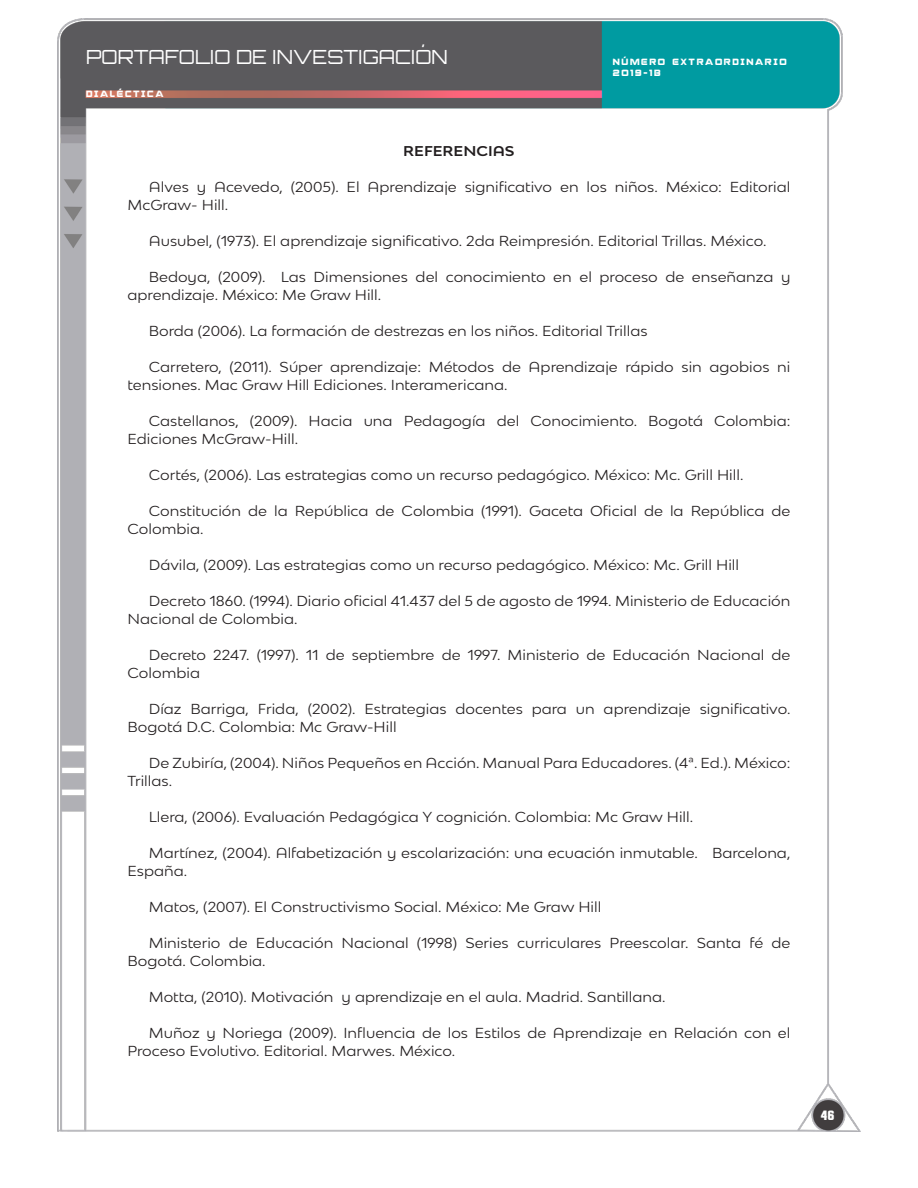
<style>
.page{position:relative;width:918px;height:1188px;background:#fff}
.page>*{position:absolute;margin:0;border:0;box-sizing:border-box;transform-origin:0 0}
.t1{font:19.5px "Orbitron";color:#fff}
.t2{font:700 16.5px "Motion Control";color:#fff}
.t3{font:expanded 13.5px/18px "Bw Modelica SS01";color:#231f20}
.t4{font:700 expanded 13.5px "Bw Modelica SS01";color:#231f20}
.t5{font:9px/10.8px "Praetorian";letter-spacing:.18em;color:#fff}
</style>
<div class="page">
<img style="left:58px;top:18px;width:802px;height:1114px">
<h1 class="t1" style="left:86px;top:44px;width:363px">PORTAFOLIO DE INVESTIGACIÓN</h1>
<p class="t5" style="left:86px;top:88px;width:79px">DIALÉCTICA</p>
<p class="t5" style="left:613px;top:56px;width:175px">NÚMERO EXTRAORDINARIO<br>2019-1B</p>
<p class="t4" style="left:403px;top:142px;width:113px">REFERENCIAS</p>
<p class="t3" style="left:128px;top:178px;width:664px;text-indent:21px">Alves y Acevedo, (2005). El Aprendizaje significativo en los niños. México: Editorial<br>McGraw- Hill.</p>
<p class="t3" style="left:149px;top:232px;width:619px">Ausubel, (1973). El aprendizaje significativo. 2da Reimpresión. Editorial Trillas. México.</p>
<p class="t3" style="left:128px;top:268px;width:664px;text-indent:21px">Bedoya, (2009). Las Dimensiones del conocimiento en el proceso de enseñanza y aprendizaje. México: Me Graw Hill.</p>
<p class="t3" style="left:149px;top:322px;width:500px">Borda (2006). La formación de destrezas en los niños. Editorial Trillas</p>
<p class="t3" style="left:128px;top:358px;width:664px;text-indent:21px">Carretero, (2011). Súper aprendizaje: Métodos de Aprendizaje rápido sin agobios ni tensiones. Mac Graw Hill Ediciones. Interamericana.</p>
<p class="t3" style="left:128px;top:412px;width:664px;text-indent:21px">Castellanos, (2009). Hacia una Pedagogía del Conocimiento. Bogotá Colombia:<br>Ediciones McGraw-Hill.</p>
<p class="t3" style="left:149px;top:466px;width:596px">Cortés, (2006). Las estrategias como un recurso pedagógico. México: Mc. Grill Hill.</p>
<p class="t3" style="left:128px;top:502px;width:664px;text-indent:21px">Constitución de la República de Colombia (1991). Gaceta Oficial de la República de<br>Colombia.</p>
<p class="t3" style="left:149px;top:556px;width:592px">Dávila, (2009). Las estrategias como un recurso pedagógico. México: Mc. Grill Hill</p>
<p class="t3" style="left:128px;top:592px;width:664px;text-indent:21px">Decreto 1860. (1994). Diario oficial 41.437 del 5 de agosto de 1994. Ministerio de Educación<br>Nacional de Colombia.</p>
<p class="t3" style="left:128px;top:646px;width:664px;text-indent:21px">Decreto 2247. (1997). 11 de septiembre de 1997. Ministerio de Educación Nacional de<br>Colombia</p>
<p class="t3" style="left:128px;top:700px;width:664px;text-indent:21px">Díaz Barriga, Frida, (2002). Estrategias docentes para un aprendizaje significativo.<br>Bogotá D.C. Colombia: Mc Graw-Hill</p>
<p class="t3" style="left:128px;top:754px;width:664px;text-indent:21px">De Zubiría, (2004). Niños Pequeños en Acción. Manual Para Educadores. (4ª. Ed.). México:<br>Trillas.</p>
<p class="t3" style="left:149px;top:808px;width:546px">Llera, (2006). Evaluación Pedagógica Y cognición. Colombia: Mc Graw Hill.</p>
<p class="t3" style="left:128px;top:844px;width:664px;text-indent:21px">Martínez, (2004). Alfabetización y escolarización: una ecuación inmutable. Barcelona,<br>España.</p>
<p class="t3" style="left:149px;top:898px;width:454px">Matos, (2007). El Constructivismo Social. México: Me Graw Hill</p>
<p class="t3" style="left:128px;top:934px;width:664px;text-indent:21px">Ministerio de Educación Nacional (1998) Series curriculares Preescolar. Santa fé de<br>Bogotá. Colombia.</p>
<p class="t3" style="left:149px;top:988px;width:518px">Motta, (2010). Motivación y aprendizaje en el aula. Madrid. Santillana.</p>
<p class="t3" style="left:128px;top:1024px;width:664px;text-indent:21px">Muñoz y Noriega (2009). Influencia de los Estilos de Aprendizaje en Relación con el<br>Proceso Evolutivo. Editorial. Marwes. México.</p>
<p class="t2" style="left:821px;top:1108px;width:16px">46</p>
</div>
